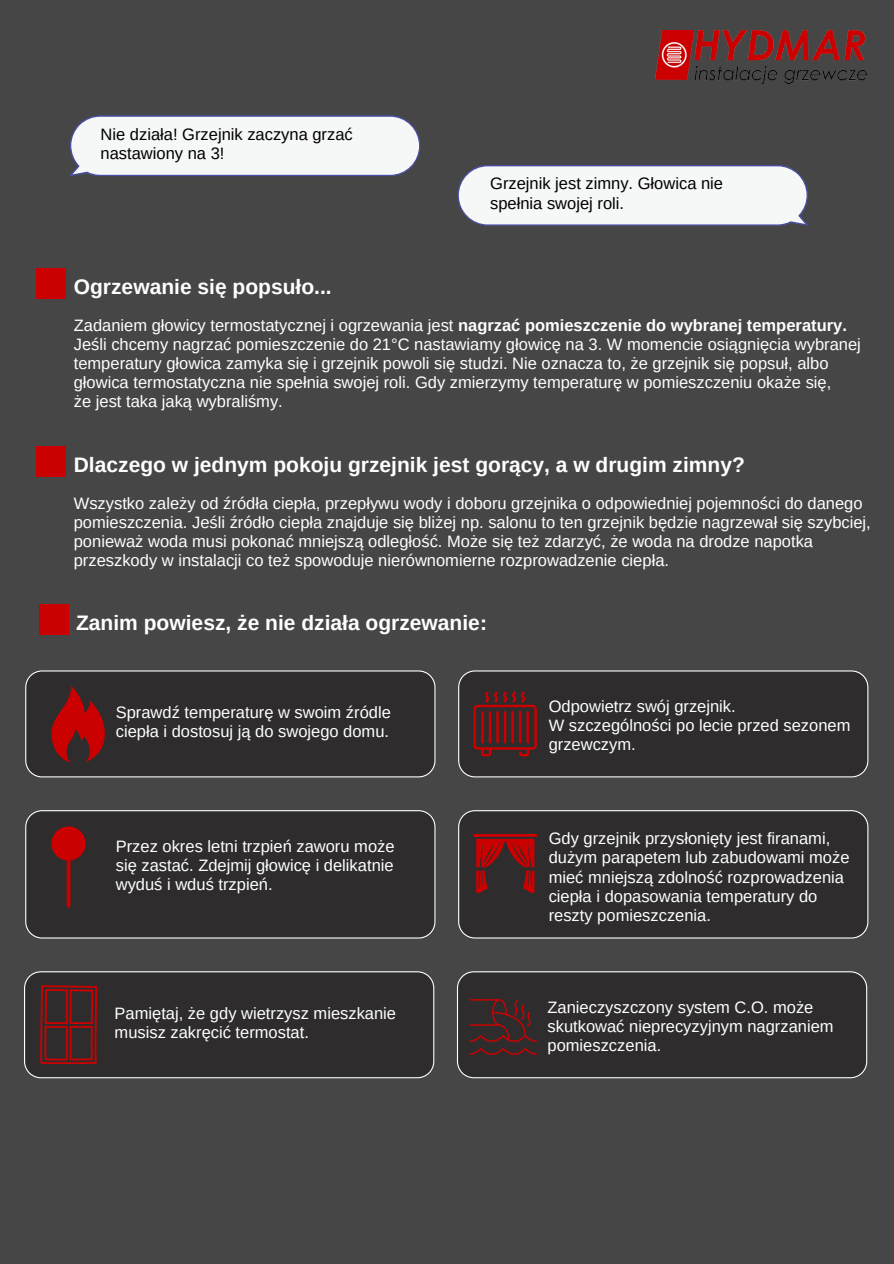
<style>
.page{position:relative;width:894px;height:1264px;background:#fff}
.page>*{position:absolute;margin:0;border:0;box-sizing:border-box;transform-origin:0 0}
.t1{font:700 21px "Arimo";color:#fff}
.t2{font:16.5px/19.2px "Arimo";color:#fff}
.t3{font:16.5px/19.2px "Arimo";color:#000}
.s1{font-weight:700}
</style>
<div class="page">
<div style="left:0;top:0;width:893px;height:1263px;background:#474646"></div>
<img style="left:655px;top:30px;width:211px;height:53px">
<svg style="left:70px;top:115px;width:350px;height:61px;background:#e6e7eb"></svg>
<svg style="left:457px;top:165px;width:351px;height:61px;background:#e6e7eb"></svg>
<div style="left:37px;top:268px;width:29px;height:31px;background:#cb0101"></div>
<div style="left:37px;top:446px;width:29px;height:30px;background:#cb0101"></div>
<svg style="left:25px;top:670px;width:410px;height:107px;background:#3b3030"></svg>
<svg style="left:458px;top:670px;width:410px;height:107px;background:#383232"></svg>
<div style="left:25px;top:810px;width:410px;height:128px;background:#2e2c2c"></div>
<div style="left:458px;top:810px;width:410px;height:128px;background:#2e2c2c"></div>
<svg style="left:51px;top:826px;width:34px;height:81px;background:#6b1a1a"></svg>
<svg style="left:473px;top:834px;width:64px;height:59px;background:#731818"></svg>
<svg style="left:24px;top:971px;width:410px;height:107px;background:#383333"></svg>
<svg style="left:457px;top:971px;width:410px;height:107px;background:#373333"></svg>
<div style="left:39px;top:604px;width:29px;height:31px;background:#cb0101"></div>
<p class="t3" style="left:101px;top:124px;width:254px">Nie działa! Grzejnik zaczyna grzać</p>
<p class="t3" style="left:101px;top:144px;width:125px">nastawiony na 3!</p>
<p class="t3" style="left:490px;top:174px;width:234px">Grzejnik jest zimny. Głowica nie spełnia swojej roli.</p>
<p class="t1" style="left:74px;top:275px;width:259px">Ogrzewanie się popsuło...</p>
<p class="t2" style="left:74px;top:315px;width:774px">Zadaniem głowicy termostatycznej i ogrzewania jest <span class="s1">nagrzać pomieszczenie do wybranej temperatury.</span></p>
<h1 class="t2" style="left:74px;top:334px;width:788px">Jeśli chcemy nagrzać pomieszczenie do 21°C nastawiamy głowicę na 3. W momencie osiągnięcia wybranej temperatury głowica zamyka się i grzejnik powoli się studzi. Nie oznacza to, że grzejnik się popsuł, albo głowica termostatyczna nie spełnia swojej roli. Gdy zmierzymy temperaturę w pomieszczeniu okaże się,</h1>
<p class="t2" style="left:74px;top:392px;width:210px">że jest taka jaką wybraliśmy.</p>
<p class="t1" style="left:74px;top:452px;width:672px">Dlaczego w jednym pokoju grzejnik jest gorący, a w drugim zimny?</p>
<p class="t2" style="left:74px;top:493px;width:798px">Wszystko zależy od źródła ciepła, przepływu wody i doboru grzejnika o odpowiedniej pojemności do danego pomieszczenia. Jeśli źródło ciepła znajduje się bliżej np. salonu to ten grzejnik będzie nagrzewał się szybciej, ponieważ woda musi pokonać mniejszą odległość. Może się też zdarzyć, że woda na drodze napotka przeszkody w instalacji co też spowoduje nierównomierne rozprowadzenie ciepła.</p>
<p class="t1" style="left:76px;top:611px;width:412px">Zanim powiesz, że nie działa ogrzewanie:</p>
<h1 class="t2" style="left:116px;top:703px;width:276px">Sprawdź temperaturę w swoim źródle ciepła i dostosuj ją do swojego domu.</h1>
<p class="t2" style="left:548px;top:696px;width:188px">Odpowietrz swój grzejnik.</p>
<h1 class="t2" style="left:548px;top:716px;width:303px">W szczególności po lecie przed sezonem grzewczym.</h1>
<p class="t2" style="left:116px;top:836px;width:280px;text-align:justify">Przez okres letni trzpień zaworu może się zastać. Zdejmij głowicę i delikatnie wyduś i wduś trzpień.</p>
<p class="t2" style="left:548px;top:829px;width:302px">Gdy grzejnik przysłonięty jest firanami, dużym parapetem lub zabudowami może mieć mniejszą zdolność rozprowadzenia ciepła i dopasowania temperatury do reszty pomieszczenia.</p>
<p class="t2" style="left:115px;top:1003px;width:283px">Pamiętaj, że gdy wietrzysz mieszkanie musisz zakręcić termostat.</p>
<p class="t2" style="left:547px;top:997px;width:287px">Zanieczyszczony system C.O. może skutkować nieprecyzyjnym nagrzaniem pomieszczenia.</p>
</div>
